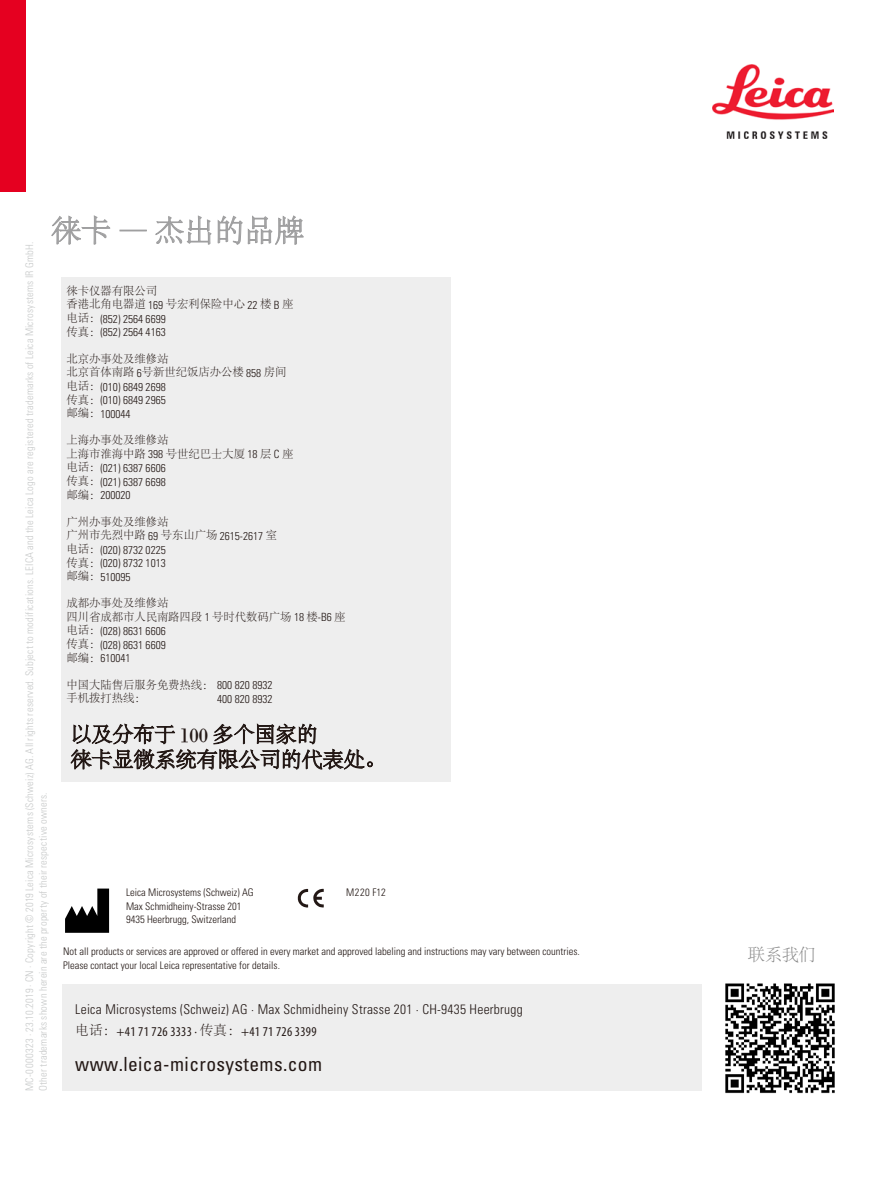
<style>
.page{position:relative;width:893px;height:1191px;background:#fff}
.page>*{position:absolute;margin:0;border:0;box-sizing:border-box;transform-origin:0 0}
.t1{font:300 30px "Adobe Song Std";color:#9f9fa0}
.t2{font:300 21px/25.2px "Adobe Song Std";color:#231815}
.t3{font:condensed 19.5px "Univers LT Std";letter-spacing:.02em;color:#231815}
.t4{font:300 17.25px "Adobe Song Std";color:#888}
.t5{font:300 condensed 13.5px "Univers LT Std";letter-spacing:.02em;color:#231815}
.t6{font:condensed 13.5px "Myriad Pro";letter-spacing:.02em;color:#231815}
.t7{font:300 condensed 11.25px/13.6px "Univers LT Std";color:#231815;text-align:justify}
.t8{font:300 11.25px/13.6px "Adobe Song Std";color:#231815}
.t9{font:300 condensed 10.5px/13.5px "Univers LT Std";color:#231815}
.t10{font:300 condensed 10.5px/13.5px "Univers LT Std";letter-spacing:.025em;color:#c8caca}
.s1{font-family:"Univers LT Std";font-stretch:condensed}
.s2{font-family:"Adobe Song Std";font-stretch:normal}
.s3{font-family:"Leicana";font-weight:400}
.s4{font-family:"Adobe Song Std";font-weight:300;font-stretch:normal}
</style>
<div class="page">
<div style="left:0;top:0;width:26px;height:191px;background:#e50020"></div>
<img style="left:712px;top:65px;width:121px;height:74px">
<svg style="left:51px;top:215px;width:59px;height:30px"></svg>
<svg style="left:120px;top:230px;width:27px;height:1px"></svg>
<svg style="left:155px;top:215px;width:57px;height:30px"></svg>
<svg style="left:218px;top:215px;width:86px;height:30px"></svg>
<div style="left:63px;top:984px;width:639px;height:107px;background:#eee"></div>
<img style="left:725px;top:983px;width:110px;height:111px">
<div style="left:61px;top:277px;width:390px;height:504px;background:#eee"></div>
<svg style="left:70px;top:723px;width:303px;height:47px"></svg>
<svg style="left:297px;top:888px;width:26px;height:19px"></svg>
<svg style="left:65px;top:888px;width:44px;height:44px"></svg>
<h1 class="t1" style="left:51px;top:214px;width:255px">徕卡 — 杰出的品牌</h1>
<p class="t10" style="left:23px;top:1091px;width:850px;rotate:-90deg">MC-0000323 · 23.10.2019 · CN · Copyright © 2019 Leica Microsystems (Schweiz) AG. All rights reserved. Subject to modifications. LEICA and the Leica Logo are registered trademarks of Leica Microsystems IR GmbH.<br>Other trademarks shown herein are the property of their respective owners.</p>
<p class="t8" style="left:66px;top:284px;width:228px">徕卡仪器有限公司<br>香港北角电器道 <span class="s1">169</span> 号宏利保险中心 <span class="s1">22</span> 楼 <span class="s1">B</span> 座</p>
<p class="t7" style="left:66px;top:312px;width:101px"><span class="s2">电话：</span>(852) 2564 6699<span class="s2">传真：</span>(852) 2564 4163</p>
<p class="t8" style="left:66px;top:352px;width:221px">北京办事处及维修站<br>北京首体南路 <span class="s1">6</span>号新世纪饭店办公楼 <span class="s1">858</span> 房间</p>
<p class="t7" style="left:66px;top:380px;width:101px"><span class="s2">电话：</span>(010) 6849 2698<span class="s2">传真：</span>(010) 6849 2965<span class="s2">邮编：</span>100044</p>
<p class="t8" style="left:66px;top:434px;width:228px">上海办事处及维修站<br>上海市淮海中路 <span class="s1">398</span> 号世纪巴士大厦 <span class="s1">18</span> 层 <span class="s1">C</span> 座</p>
<p class="t7" style="left:66px;top:461px;width:101px"><span class="s2">电话：</span>(021) 6387 6606<span class="s2">传真：</span>(021) 6387 6698<span class="s2">邮编：</span>200020</p>
<p class="t8" style="left:66px;top:515px;width:212px">广州办事处及维修站<br>广州市先烈中路 <span class="s1">69</span> 号东山广场 <span class="s1">2615-2617</span> 室</p>
<p class="t7" style="left:66px;top:543px;width:101px"><span class="s2">电话：</span>(020) 8732 0225<span class="s2">传真：</span>(020) 8732 1013<span class="s2">邮编：</span>510095</p>
<p class="t8" style="left:66px;top:597px;width:281px">成都办事处及维修站<br>四川省成都市人民南路四段 <span class="s1">1</span> 号时代数码广场 <span class="s1">18</span> 楼<span class="s1">-B6</span> 座</p>
<p class="t7" style="left:66px;top:624px;width:101px"><span class="s2">电话：</span>(028) 8631 6606<span class="s2">传真：</span>(028) 8631 6609<span class="s2">邮编：</span>610041</p>
<p class="t8" style="left:66px;top:678px;width:207px">中国大陆售后服务免费热线： <span class="s1">800 820 8932</span>手机拨打热线：</p>
<p class="t7" style="left:217px;top:692px;width:57px">400 820 8932</p>
<h2 class="t2" style="left:71px;top:722px;width:317px">以及分布于 <span class="s3">100</span> 多个国家的<br>徕卡显微系统有限公司的代表处。</h2>
<p class="t9" style="left:346px;top:885px;width:41px">M220 F12</p>
<p class="t9" style="left:126px;top:885px;width:129px">Leica Microsystems (Schweiz) AG<br>Max Schmidheiny-Strasse 201<br>9435 Heerbrugg, Switzerland</p>
<p class="t9" style="left:63px;top:944px;width:518px">Not all products or services are approved or offered in every market and approved labeling and instructions may vary between countries.<br>Please contact your local Leica representative for details.</p>
<p class="t5" style="left:75px;top:1001px;width:449px">Leica Microsystems (Schweiz) AG · Max Schmidheiny Strasse 201 · CH-9435 Heerbrugg</p>
<p class="t6" style="left:75px;top:1023px;width:243px"><span class="s4">电话：</span>+41 71 726 3333 · <span class="s4">传真：</span>+41 71 726 3399</p>
<h3 class="t3" style="left:75px;top:1052px;width:248px">www.leica-microsystems.com</h3>
<h3 class="t4" style="left:748px;top:945px;width:69px">联系我们</h3>
</div>
